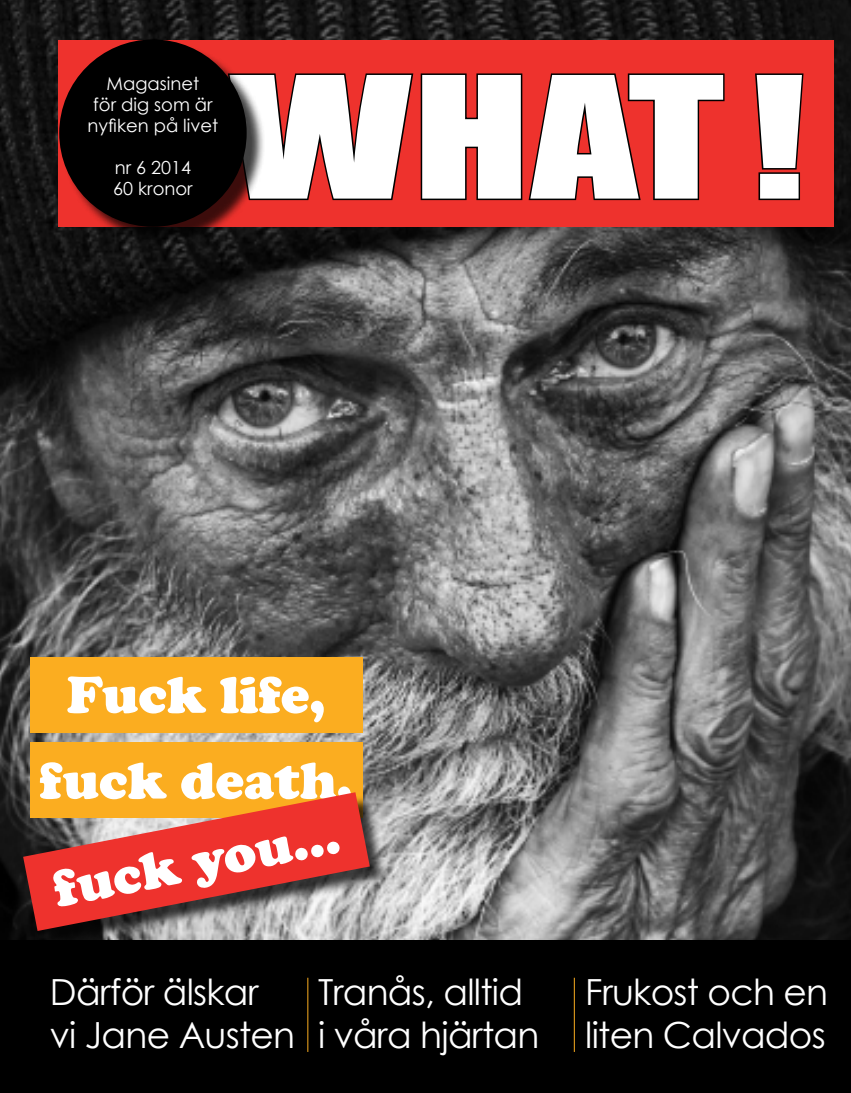
<style>
.page{position:relative;width:851px;height:1093px;background:#fff}
.page>*{position:absolute;margin:0;border:0;box-sizing:border-box;transform-origin:0 0}
.t1{font:156.3px "Impact";color:#fff;scale:1.43 1}
.t2{font:900 54px/85.7px "Cooper";color:#fff;text-align:center}
.t3{font:36px/43.2px "Century Gothic";letter-spacing:-.02em;color:#fff}
.t4{font:18px/21px "Century Gothic";color:#fff;text-align:center}
</style>
<div class="page">
<img style="left:0;top:0;width:850px;height:940px">
<div style="left:0;top:940px;width:850px;height:153px;background:#000"></div>
<div style="left:58px;top:40px;width:776px;height:186px;background:#ee322d"></div>
<svg style="left:265px;top:73px;width:460px;height:128px"></svg>
<svg style="left:755px;top:73px;width:49px;height:128px"></svg>
<hr style="left:307px;top:978px;width:1px;height:74px;background:#fbad20">
<hr style="left:574px;top:978px;width:1px;height:74px;background:#fbad20">
<div style="left:30px;top:657px;width:332px;height:75px;background:#fbad20"></div>
<div style="left:30px;top:742px;width:332px;height:76px;background:#fbad20"></div>
<div style="left:61px;top:42px;width:204px;height:203px;background:#000;opacity:.75"></div>
<div style="left:59px;top:39px;width:187px;height:188px;background:#000;border-radius:50%"></div>
<div style="left:26px;top:795px;width:362px;height:154px;background:#000;opacity:.75"></div>
<svg style="left:23px;top:792px;width:347px;height:139px;background:#cc5d47"></svg>
<p class="t4" style="left:88px;top:72px;width:132px">Magasinet<br>för dig som är nyfiken på livet</p>
<p class="t4" style="left:113px;top:156px;width:81px;text-align:left">nr 6 2014<br>60 kronor</p>
<h1 class="t1" style="left:229px;top:16px;width:404px">WHAT!</h1>
<h2 class="t2" style="left:39px;top:652px;width:315px">Fuck life, fuck death,</h2>
<h2 class="t2" style="left:46px;top:847px;width:291px;rotate:-11deg">fuck you...</h2>
<p class="t3" style="left:50px;top:970px;width:247px">Därför älskar<br>vi Jane Austen</p>
<p class="t3" style="left:318px;top:970px;width:223px">Tranås, alltid<br>i våra hjärtan</p>
<p class="t3" style="left:585px;top:970px;width:244px">Frukost och en liten Calvados</p>
</div>
